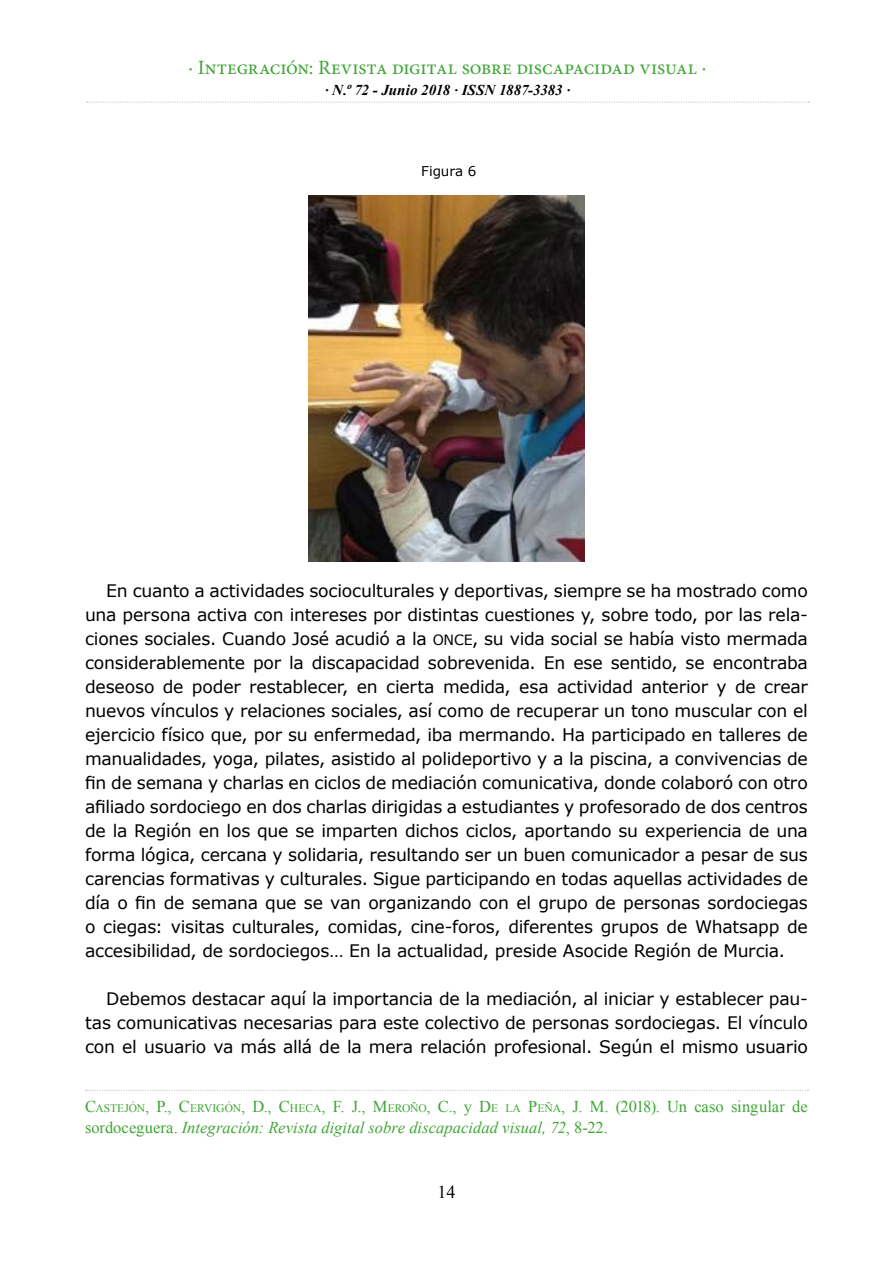
<style>
.page{position:relative;width:893px;height:1263px;background:#fff}
.page>*{position:absolute;margin:0;border:0;box-sizing:border-box;transform-origin:0 0}
.t1{font:20.25px "Minion Pro";letter-spacing:-.01em;color:#3fa535}
.t2{font:18px "Times New Roman";color:#000}
.t3{font:17.25px/24px "Verdana";letter-spacing:-.015em;color:#000;text-align:justify}
.t4{font:16.5px/21px "Times New Roman";color:#3fa535}
.t5{font:italic 700 15px "Times New Roman";letter-spacing:-.005em;color:#000}
.t6{font:13.5px "Verdana";letter-spacing:-.005em;color:#000}
.s1{font-size:14.1px}
.s2{font-style:inherit}
.s3{font-size:11.55px}
.s4{font-style:italic}
</style>
<div class="page">
<svg style="left:87px;top:102px;width:722px;height:1px"></svg>
<img style="left:309px;top:196px;width:275px;height:365px">
<svg style="left:86px;top:1090px;width:722px;height:1px"></svg>
<p class="t1" style="left:189px;top:54px;width:519px">· Integración: Revista digital sobre discapacidad visual ·</p>
<p class="t5" style="left:325px;top:80px;width:247px">· N.º 72 - Junio 2018 · ISSN 1887-3383 ·</p>
<p class="t6" style="left:421px;top:162px;width:57px">Figura 6</p>
<p class="t3" style="left:85px;top:578px;width:724px;text-indent:21px">En cuanto a actividades socioculturales y deportivas, siempre se ha mostrado como una persona activa con intereses por distintas cuestiones y, sobre todo, por las rela&shy;ciones sociales. Cuando José acudió a la <span class="s1">ONCE</span>, su vida social se había visto mermada considerablemente por la discapacidad sobrevenida. En ese sentido, se encontraba deseoso de poder restablecer, en cierta medida, esa actividad anterior y de crear nuevos vínculos y relaciones sociales, así como de recuperar un tono muscular con el ejercicio físico que, por su enfermedad, iba mermando. Ha participado en talleres de manualidades, yoga, pilates, asistido al polideportivo y a la piscina, a convivencias de fin de semana y charlas en ciclos de mediación comunicativa, donde colaboró con otro afiliado sordociego en dos charlas dirigidas a estudiantes y profesorado de dos centros de la Región en los que se imparten dichos ciclos, aportando su experiencia de una forma lógica, cercana y solidaria, resultando ser un buen comunicador a pesar de sus carencias formativas y culturales. Sigue participando en todas aquellas actividades de día o fin de semana que se van organizando con el grupo de personas sordociegas o ciegas: visitas culturales, comidas, cine-foros, diferentes grupos de Whatsapp de accesibilidad, de sordociegos… En la actualidad, preside Asocide Región de Murcia.</p>
<p class="t3" style="left:85px;top:986px;width:724px;text-indent:21px">Debemos destacar aquí la importancia de la mediación, al iniciar y establecer pau&shy;tas comunicativas necesarias para este colectivo de personas sordociegas. El vínculo con el usuario va más allá de la mera relación profesional. Según el mismo usuario</p>
<p class="t4" style="left:85px;top:1096px;width:724px"><span class="s2">C</span><span class="s3">ASTEJÓN</span>, P., <span class="s2">C</span><span class="s3">ERVIGÓN</span>, D., <span class="s2">C</span><span class="s3">HECA</span>, F. J., <span class="s2">M</span><span class="s3">EROÑO</span>, C., y <span class="s2">D</span><span class="s3">E LA</span> <span class="s2">P</span><span class="s3">EÑA</span>, J. M. (2018). Un caso singular de sordoceguera. <span class="s4">Integración: Revista digital sobre discapacidad visual, 72</span>, 8-22.</p>
<p class="t2" style="left:437px;top:1179px;width:19px">14</p>
</div>
